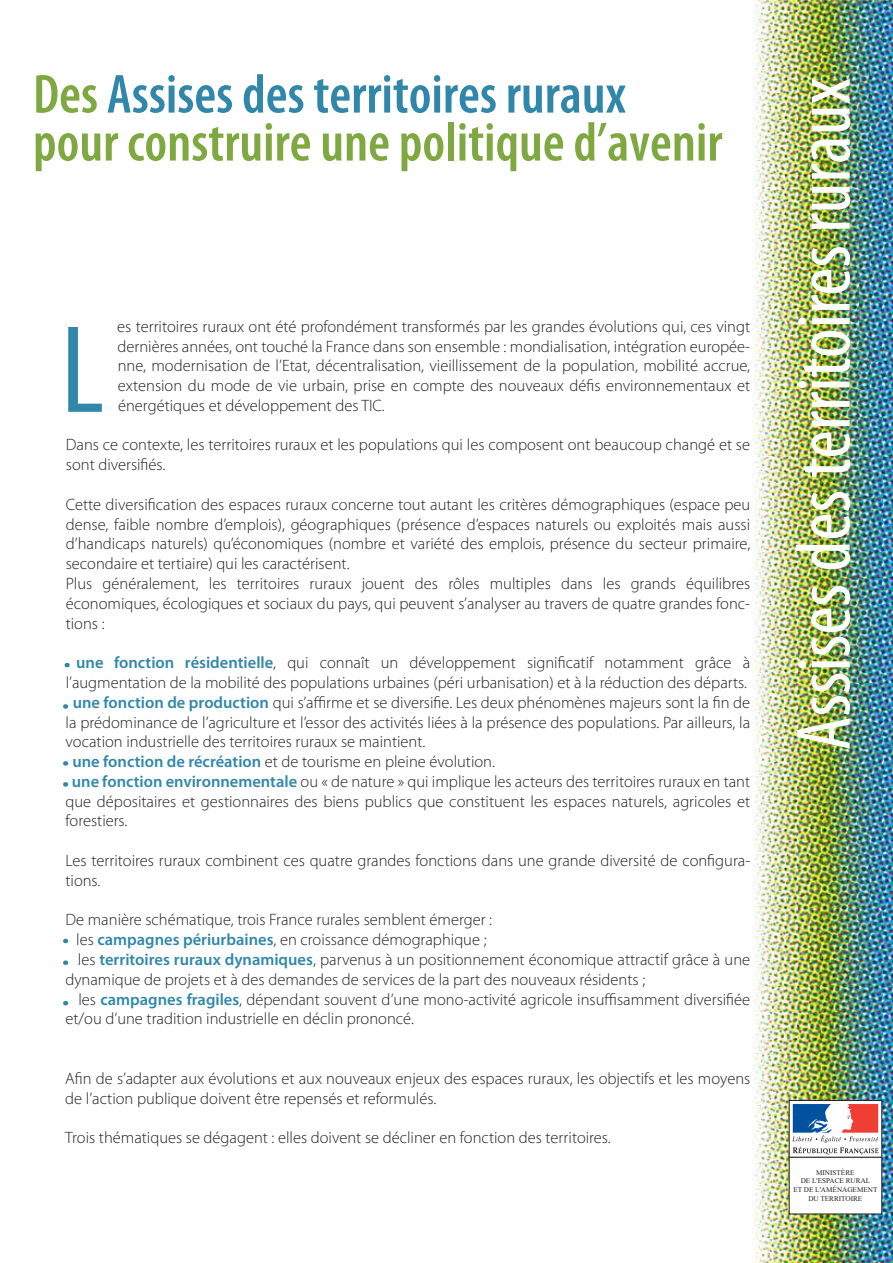
<style>
.page{position:relative;width:893px;height:1263px;background:#fff}
.page>*{position:absolute;margin:0;border:0;box-sizing:border-box;transform-origin:0 0}
.t1{font:condensed 125.85px "Myriad Pro";color:#3087aa}
.t2{font:condensed 77.85px "Myriad Pro";color:#fff}
.t3{font:600 condensed 55.5px/48px "Myriad Pro";color:#7fa840}
.t4{font:300 16.5px/19.8px "Myriad Pro";color:#231f20}
.t5{font:7.2px/8.7px "Times New Roman";color:#231f20;text-align:center}
.s1{color:#3087aa}
.s2{font-weight:600;color:#3087aa}
</style>
<div class="page">
<img style="left:752px;top:0;width:140px;height:1263px">
<div style="left:789px;top:1100px;width:92px;height:114px;background:#fff"></div>
<svg style="left:792px;top:1104px;width:86px;height:51px"></svg>
<hr style="left:789px;top:1157px;width:92px;height:1px;background:#000">
<svg style="left:67px;top:663px;width:3px;height:4px"></svg>
<svg style="left:65px;top:704px;width:4px;height:5px"></svg>
<svg style="left:65px;top:761px;width:4px;height:5px"></svg>
<svg style="left:65px;top:782px;width:4px;height:5px"></svg>
<svg style="left:65px;top:939px;width:4px;height:4px"></svg>
<svg style="left:65px;top:960px;width:4px;height:5px"></svg>
<svg style="left:65px;top:1001px;width:4px;height:4px"></svg>
<h3 class="t3" style="left:33px;top:69px;width:691px">Des <span class="s1">Assises des territoires ruraux </span>pour construire une politique d’avenir</h3>
<p class="t4" style="left:117px;top:317px;width:634px;text-align:justify">es territoires ruraux ont été profondément transformés par les grandes évolutions qui, ces vingt dernières années, ont touché la France dans son ensemble : mondialisation, intégration europée&shy;nne, modernisation de l’Etat, décentralisation, vieillissement de la population, mobilité accrue, extension du mode de vie urbain, prise en compte des nouveaux défis environnementaux et énergétiques et développement des TIC.</p>
<p class="t4" style="left:66px;top:436px;width:685px">Dans ce contexte, les territoires ruraux et les populations qui les composent ont beaucoup changé et se sont diversifiés.</p>
<p class="t4" style="left:66px;top:496px;width:686px">Cette diversification des espaces ruraux concerne tout autant les critères démographiques (espace peu dense, faible nombre d’emplois), géographiques (présence d’espaces naturels ou exploités mais aussi d’handicaps naturels) qu’économiques (nombre et variété des emplois, présence du secteur primaire, secondaire et tertiaire) qui les caractérisent.<br>Plus généralement, les territoires ruraux jouent des rôles multiples dans les grands équilibres économiques, écologiques et sociaux du pays, qui peuvent s’analyser au travers de quatre grandes fonc&shy;tions :</p>
<p class="t4" style="left:76px;top:654px;width:675px"><span class="s2">une fonction résidentielle</span>, qui connaît un développement significatif notamment grâce à</p>
<p class="t4" style="left:66px;top:674px;width:683px">l’augmentation de la mobilité des populations urbaines (péri urbanisation) et à la réduction des départs.</p>
<p class="t4" style="left:73px;top:693px;width:679px"><span class="s2">une fonction de production</span> qui s’affirme et se diversifie. Les deux phénomènes majeurs sont la fin de</p>
<p class="t4" style="left:66px;top:713px;width:686px">la prédominance de l’agriculture et l’essor des activités liées à la présence des populations. Par ailleurs, la</p>
<p class="t4" style="left:66px;top:733px;width:361px">vocation industrielle des territoires ruraux se maintient.</p>
<p class="t4" style="left:72px;top:753px;width:424px"><span class="s2">une fonction de récréation</span> et de tourisme en pleine évolution.</p>
<p class="t4" style="left:72px;top:773px;width:680px"><span class="s2">une fonction environnementale</span> ou « de nature » qui implique les acteurs des territoires ruraux en tant</p>
<p class="t4" style="left:66px;top:792px;width:686px">que dépositaires et gestionnaires des biens publics que constituent les espaces naturels, agricoles et</p>
<p class="t4" style="left:65px;top:812px;width:63px">forestiers.</p>
<p class="t4" style="left:65px;top:852px;width:686px">Les territoires ruraux combinent ces quatre grandes fonctions dans une grande diversité de configura&shy;tions.</p>
<p class="t4" style="left:65px;top:911px;width:428px">De manière schématique, trois France rurales semblent émerger :</p>
<p class="t4" style="left:76px;top:931px;width:412px">les <span class="s2">campagnes périurbaines</span>, en croissance démographique ;</p>
<p class="t4" style="left:78px;top:951px;width:673px">les <span class="s2">territoires ruraux dynamiques</span>, parvenus à un positionnement économique attractif grâce à une</p>
<p class="t4" style="left:65px;top:971px;width:581px">dynamique de projets et à des demandes de services de la part des nouveaux résidents ;</p>
<p class="t4" style="left:78px;top:990px;width:673px">les <span class="s2">campagnes fragiles</span>, dépendant souvent d’une mono-activité agricole insuffisamment diversifiée</p>
<p class="t4" style="left:65px;top:1010px;width:350px">et/ou d’une tradition industrielle en déclin prononcé.</p>
<h1 class="t1" style="left:61px;top:295px;width:45px">L</h1>
<p class="t4" style="left:65px;top:1069px;width:686px">Afin de s’adapter aux évolutions et aux nouveaux enjeux des espaces ruraux, les objectifs et les moyens de l’action publique doivent être repensés et reformulés.</p>
<p class="t4" style="left:65px;top:1129px;width:547px">Trois thématiques se dégagent : elles doivent se décliner en fonction des territoires.</p>
<h2 class="t2" style="left:777px;top:750px;width:674px;rotate:-90deg">Assises des territoires ruraux</h2>
<p class="t5" style="left:793px;top:1168px;width:86px">MINISTÈRE<br>DE L'ESPACE RURAL<br>ET DE L'AMÉNAGEMENT<br>DU TERRITOIRE</p>
</div>
